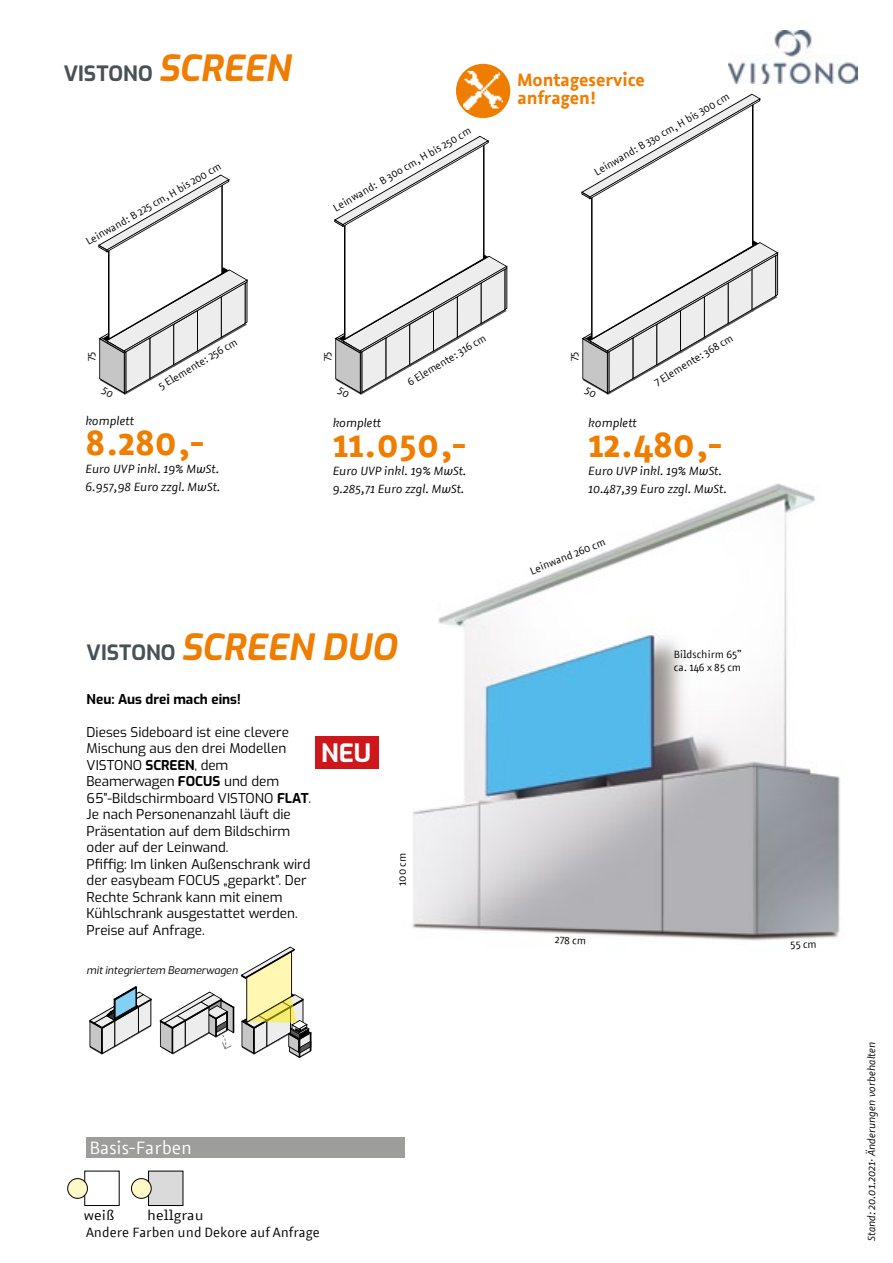
<style>
.page{position:relative;width:893px;height:1263px;background:#fff}
.page>*{position:absolute;margin:0;border:0;box-sizing:border-box;transform-origin:0 0}
.t1{font:700 36px "Azuro";color:#ef7d00}
.t2{font:italic 700 36px "Exo";color:#ef7d00}
.t3{font:700 25.2px "Exo";color:#fff}
.t4{font:700 21px "Exo";color:#485156}
.t5{font:700 18px/18.6px "Azuro";color:#ef7d00}
.t6{font:18px "Azuro";color:#fff}
.t7{font:13.5px/16.5px "Exo";color:#000}
.t8{font:13.5px "Azuro";color:#000}
.t9{font:700 13.5px "Exo";color:#000}
.t10{font:13.5px "Azuro";color:#000;scale:1.09 1}
.t11{font:italic 12px/18px "Azuro";color:#000}
.t12{font:10.5px/12.6px "Azuro";color:#000}
.t13{font:italic 10.5px "Azuro";color:#000}
.t14{font:italic 10.5px "Exo";color:#000}
.s1{font-style:italic;font-size:36px;color:#ef7d00}
.s2{font-style:normal;font-size:21px;color:#485156}
.s3{font-weight:700}
</style>
<div class="page">
<img style="left:728px;top:31px;width:129px;height:52px">
<img style="left:378px;top:483px;width:462px;height:458px">
<div style="left:456px;top:64px;width:54px;height:54px;background:#ef7d00;border-radius:50%"></div>
<img style="left:464px;top:72px;width:38px;height:37px">
<div style="left:315px;top:736px;width:63px;height:33px;background:#cd171a"></div>
<div style="left:86px;top:1137px;width:319px;height:21px;background:#9d9d9c"></div>
<div style="left:85px;top:1171px;width:34px;height:35px;border:1px solid #000"></div>
<div style="left:149px;top:1171px;width:34px;height:34px;background:#dadada"></div>
<div style="left:148px;top:1171px;width:35px;height:35px;border:1px solid #000"></div>
<div style="left:68px;top:1178px;width:19px;height:20px;background:#fff9c7;border-radius:50%"></div>
<div style="left:67px;top:1178px;width:21px;height:21px;border:1px solid #000;border-radius:50%"></div>
<div style="left:131px;top:1178px;width:20px;height:20px;background:#fff9c7;border-radius:50%"></div>
<div style="left:131px;top:1178px;width:21px;height:21px;border:1px solid #000;border-radius:50%"></div>
<svg style="left:241px;top:947px;width:70px;height:111px"></svg>
<svg style="left:160px;top:992px;width:74px;height:62px"></svg>
<svg style="left:89px;top:986px;width:62px;height:69px"></svg>
<svg style="left:98px;top:175px;width:150px;height:220px"></svg>
<svg style="left:334px;top:136px;width:173px;height:259px"></svg>
<svg style="left:581px;top:94px;width:197px;height:301px"></svg>
<h3 class="t4" style="left:64px;top:57px;width:228px">VISTONO <span class="s1">SCREEN</span></h3>
<p class="t12" style="left:83px;top:236px;width:155px;rotate:-30deg">Leinwand: B 225 cm, H bis 200 cm</p>
<p class="t12" style="left:331px;top:203px;width:159px;rotate:-30deg">Leinwand: B 30o cm, H bis 250 cm</p>
<h3 class="t5" style="left:518px;top:69px;width:129px">Montageservice anfragen!</h3>
<p class="t12" style="left:591px;top:167px;width:156px;rotate:-30deg">Leinwand: B 33o cm, H bis 300 cm</p>
<p class="t12" style="left:84px;top:361px;width:11px;rotate:-90deg">75</p>
<p class="t12" style="left:156px;top:381px;width:91px;rotate:-31deg">5 Elemente: 256 cm</p>
<p class="t11" style="left:85px;top:412px;width:50px">komplett</p>
<h1 class="t1" style="left:85px;top:415px;width:120px">8.280,-</h1>
<p class="t11" style="left:85px;top:460px;width:136px">Euro UVP inkl. 19% MwSt.<br>6.957,98 Euro zzgl. MwSt.</p>
<p class="t12" style="left:320px;top:361px;width:11px;rotate:-90deg">75</p>
<p class="t12" style="left:405px;top:377px;width:91px;rotate:-31deg">6 Elemente: 316 cm</p>
<p class="t11" style="left:333px;top:414px;width:50px">komplett</p>
<h1 class="t1" style="left:333px;top:417px;width:135px">11.050,-</h1>
<p class="t11" style="left:333px;top:462px;width:135px">Euro UVP inkl. 19% MwSt.<br>9.285,71 Euro zzgl. MwSt.</p>
<h1 class="t2" style="left:87px;top:620px;width:311px"><span class="s2">VISTONO</span> SCREEN DUO</h1>
<p class="t9" style="left:87px;top:689px;width:156px">Neu: Aus drei mach eins!</p>
<p class="t7" style="left:87px;top:723px;width:226px">Dieses Sideboard ist eine clevere<br>Mischung aus den drei Modellen<br>VISTONO <span class="s3">SCREEN</span>, dem<br>Beamerwagen <span class="s3">FOCUS</span> und dem<br>65”-Bildschirmboard VISTONO <span class="s3">FLAT</span>.<br>Je nach Personenanzahl läuft die<br>Präsentation auf dem Bildschirm oder auf der Leinwand.<br>Pfiffig: Im linken Außenschrank wird der easybeam FOCUS „geparkt”. Der<br>Rechte Schrank kann mit einem<br>Kühlschrank ausgestattet werden.<br>Preise auf Anfrage.</p>
<p class="t14" style="left:87px;top:962px;width:153px">mit integriertem Beamerwagen</p>
<h2 class="t3" style="left:321px;top:734px;width:52px">NEU</h2>
<p class="t12" style="left:395px;top:886px;width:34px;rotate:-90deg">100 cm</p>
<p class="t12" style="left:567px;top:361px;width:11px;rotate:-90deg">75</p>
<p class="t12" style="left:652px;top:377px;width:91px;rotate:-31deg">7 Elemente: 368 cm</p>
<p class="t11" style="left:588px;top:414px;width:50px">komplett</p>
<h1 class="t1" style="left:588px;top:417px;width:135px">12.480,-</h1>
<p class="t11" style="left:588px;top:462px;width:140px">Euro UVP inkl. 19% MwSt.<br>10.487,39 Euro zzgl. MwSt.</p>
<p class="t12" style="left:528px;top:565px;width:82px;rotate:-22deg">Leinwand 260 cm</p>
<p class="t12" style="left:674px;top:648px;width:69px">Bildschirm 65” ca. 146 x 85 cm</p>
<p class="t12" style="left:555px;top:933px;width:32px;rotate:2deg">278 cm</p>
<p class="t12" style="left:790px;top:938px;width:28px;rotate:-2deg">55 cm</p>
<h3 class="t6" style="left:89px;top:1134px;width:104px">Basis-Farben</h3>
<p class="t10" style="left:84px;top:1205px;width:29px">weiß</p>
<p class="t10" style="left:147px;top:1205px;width:53px">hellgrau</p>
<p class="t8" style="left:86px;top:1223px;width:235px">Andere Farben und Dekore auf Anfrage</p>
<p class="t13" style="left:864px;top:1241px;width:201px;rotate:-90deg">Stand: 20.01.2021· Änderungen vorbehalten</p>
</div>
